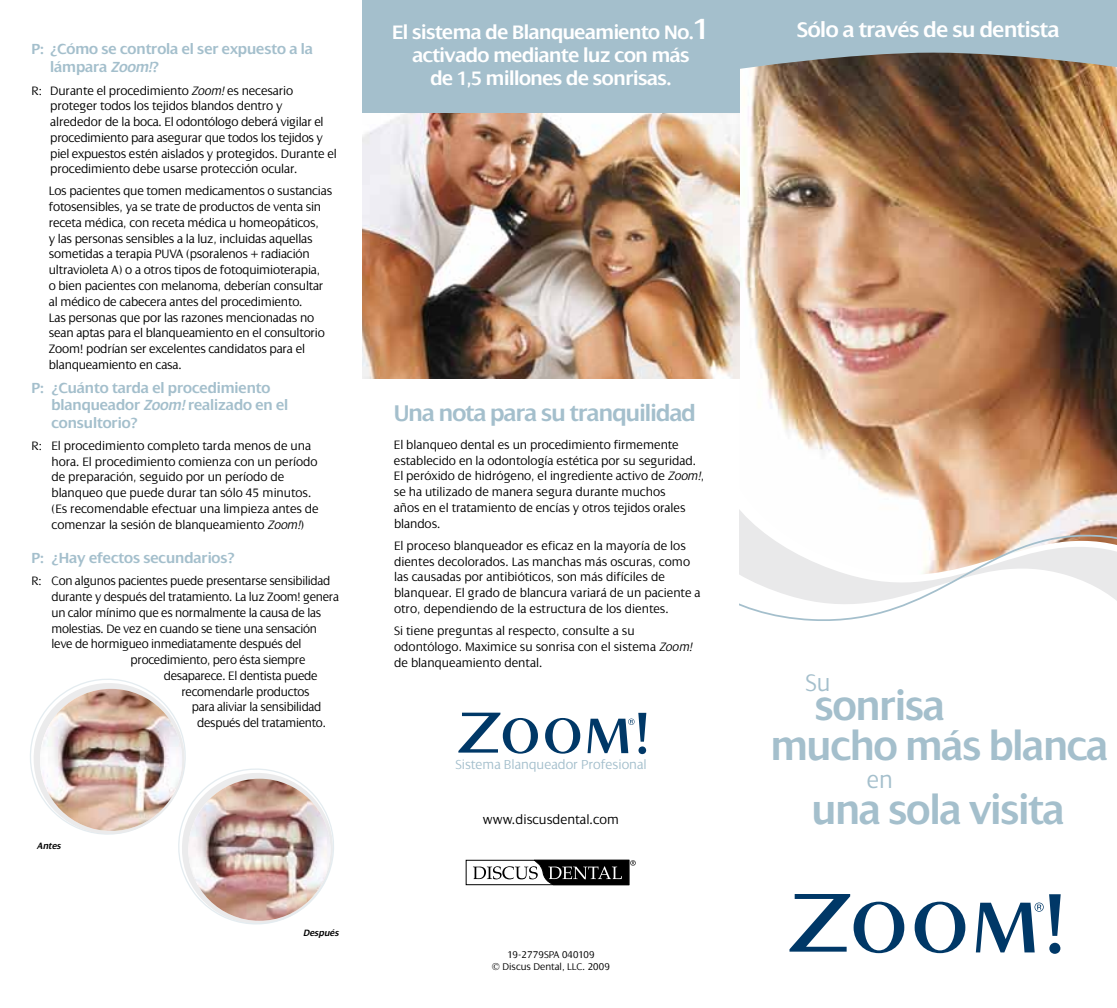
<style>
.page{position:relative;width:1117px;height:1008px;background:#fff}
.page>*{position:absolute;margin:0;border:0;box-sizing:border-box;transform-origin:0 0}
.t1{font:300 50.57px "Dialog";color:#a4bfcc}
.t2{font:600 43.75px "Dialog";letter-spacing:-.02em;color:#a4bfcc;scale:.96 1}
.t3{font:300 25.72px "Dialog";color:#a4bfcc}
.t4{font:300 25.72px "Dialog";color:#a4bfcc;scale:.96 1}
.t5{font:600 24.5px "Dialog";letter-spacing:-.03em;color:#a4bfcc}
.t6{font:600 22.75px "Dialog";letter-spacing:-.02em;color:#fff}
.t7{font:600 21px/22.8px "Dialog";letter-spacing:-.02em;color:#fff;text-align:center}
.t8{font:600 15.75px/17.5px "Dialog";letter-spacing:-.005em;color:#a4bfcc}
.t9{font:300 14px "Dialog";color:#a4bfcc}
.t10{font:300 14px "Dialog";color:#000}
.t11{font:300 13.12px/15.8px "Dialog";letter-spacing:-.01em;color:#000}
.t12{font:300 10.5px/12.2px "Dialog";color:#000;text-align:center}
.t13{font:italic 600 9.8px "Dialog";color:#000}
.s1{font-style:italic}
.s2{font-size:31.5px}
</style>
<div class="page">
<img style="left:739px;top:69px;width:377px;height:308px">
<svg style="left:545px;top:718px;width:35px;height:35px"></svg>
<svg style="left:458px;top:712px;width:80px;height:41px"></svg>
<svg style="left:587px;top:712px;width:59px;height:41px"></svg>
<img style="left:362px;top:112px;width:377px;height:266px">
<div style="left:362px;top:0;width:377px;height:112px;background:#a4bfcc"></div>
<svg style="left:473px;top:859px;width:162px;height:25px"></svg>
<svg style="left:30px;top:679px;width:304px;height:246px"></svg>
<img style="left:188px;top:778px;width:142px;height:142px;border-radius:71px">
<svg style="left:739px;top:377px;width:377px;height:525px"></svg>
<svg style="left:739px;top:403px;width:377px;height:304px"></svg>
<svg style="left:739px;top:410px;width:377px;height:215px"></svg>
<svg style="left:914px;top:901px;width:51px;height:51px"></svg>
<svg style="left:789px;top:893px;width:115px;height:59px"></svg>
<svg style="left:975px;top:893px;width:85px;height:60px"></svg>
<svg style="left:739px;top:0;width:377px;height:69px;background:#98acb4"></svg>
<p class="t8" style="left:50px;top:39px;width:264px;line-height:18.9px;text-indent:-19px">P: ¿Cómo se controla el ser expuesto a la lámpara <span class="s1">Zoom!</span>?</p>
<p class="t11" style="left:50px;top:82px;width:288px;text-indent:-19px">R: Durante el procedimiento <span class="s1">Zoom!</span> es necesario proteger todos los tejidos blandos dentro y alrededor de la boca. El odontólogo deberá vigilar el procedimiento para asegurar que todos los tejidos y piel expuestos estén aislados y protegidos. Durante el procedimiento debe usarse protección ocular.</p>
<p class="t11" style="left:49px;top:183px;width:285px">Los pacientes que tomen medicamentos o sustancias fotosensibles, ya se trate de productos de venta sin receta médica, con receta médica u homeopáticos,<br>y las personas sensibles a la luz, incluidas aquellas sometidas a terapia PUVA (psoralenos + radiación ultravioleta A) o a otros tipos de fotoquimioterapia,<br>o bien pacientes con melanoma, deberían consultar al médico de cabecera antes del procedimiento.<br>Las personas que por las razones mencionadas no sean aptas para el blanqueamiento en el consultorio Zoom! podrían ser excelentes candidatos para el blanqueamiento en casa.</p>
<p class="t8" style="left:51px;top:379px;width:238px;text-indent:-20px">P: ¿Cuánto tarda el procedimiento blanqueador <span class="s1">Zoom!</span> realizado en el consultorio?</p>
<p class="t11" style="left:51px;top:437px;width:269px;text-indent:-20px">R: El procedimiento completo tarda menos de una hora. El procedimiento comienza con un período de preparación, seguido por un período de blanqueo que puede durar tan sólo 45 minutos. (Es recomendable efectuar una limpieza antes de comenzar la sesión de blanqueamiento <span class="s1">Zoom!</span>)</p>
<p class="t8" style="left:32px;top:549px;width:205px">P: ¿Hay efectos secundarios?</p>
<p class="t11" style="left:32px;top:573px;width:300px">R: Con algunos pacientes puede presentarse sensibilidad</p>
<p class="t11" style="left:51px;top:589px;width:289px">durante y después del tratamiento. La luz Zoom! genera</p>
<p class="t11" style="left:51px;top:604px;width:271px">un calor mínimo que es normalmente la causa de las</p>
<p class="t11" style="left:51px;top:620px;width:267px">molestias. De vez en cuando se tiene una sensación</p>
<p class="t11" style="left:51px;top:636px;width:251px">leve de hormigueo inmediatamente después del</p>
<p class="t11" style="left:130px;top:652px;width:176px">procedimiento, pero ésta siempre</p>
<p class="t11" style="left:164px;top:667px;width:155px">desaparece. El dentista puede</p>
<p class="t11" style="left:181px;top:683px;width:130px">recomendarle productos</p>
<p class="t11" style="left:192px;top:699px;width:131px">para aliviar la sensibilidad</p>
<p class="t11" style="left:197px;top:715px;width:130px">después del tratamiento.</p>
<p class="t13" style="left:37px;top:840px;width:25px">Antes</p>
<p class="t13" style="left:303px;top:927px;width:37px">Después</p>
<h3 class="t7" style="left:392px;top:21px;width:319px">El sistema de Blanqueamiento No.<span class="s2">1 </span>activado mediante luz con más<br>de 1,5 millones de sonrisas.</h3>
<h3 class="t5" style="left:394px;top:399px;width:303px">Una nota para su tranquilidad</h3>
<p class="t11" style="left:394px;top:437px;width:312px">El blanqueo dental es un procedimiento firmemente establecido en la odontología estética por su seguridad.<br>El peróxido de hidrógeno, el ingrediente activo de <span class="s1">Zoom!</span>, se ha utilizado de manera segura durante muchos<br>años en el tratamiento de encías y otros tejidos orales blandos.</p>
<p class="t11" style="left:394px;top:537px;width:308px">El proceso blanqueador es eficaz en la mayoría de los dientes decolorados. Las manchas más oscuras, como las causadas por antibióticos, son más difíciles de blanquear. El grado de blancura variará de un paciente a otro, dependiendo de la estructura de los dientes.</p>
<p class="t11" style="left:394px;top:622px;width:300px">Si tiene preguntas al respecto, consulte a su odontólogo. Maximice su sonrisa con el sistema <span class="s1">Zoom! </span>de blanqueamiento dental.</p>
<p class="t9" style="left:455px;top:757px;width:193px">Sistema Blanqueador Profesional</p>
<p class="t10" style="left:483px;top:811px;width:138px">www.discusdental.com</p>
<p class="t12" style="left:492px;top:948px;width:120px">19-2779SPA 040109<br>© Discus Dental, LLC. 2009</p>
<h3 class="t6" style="left:797px;top:18px;width:263px">Sólo a través de su dentista</h3>
<h3 class="t3" style="left:782px;top:657px;width:51px">your</h3>
<h3 class="t4" style="left:805px;top:668px;width:28px">Su</h3>
<h2 class="t2" style="left:814px;top:682px;width:137px">sonrisa</h2>
<h1 class="t1" style="left:811px;top:672px;width:171px">whitest,</h1>
<h1 class="t1" style="left:873px;top:713px;width:160px">smile…</h1>
<h2 class="t2" style="left:770px;top:722px;width:353px">mucho más blanca</h2>
<h3 class="t4" style="left:866px;top:765px;width:29px">en</h3>
<h2 class="t2" style="left:811px;top:785px;width:265px">una sola visita</h2>
<h1 class="t1" style="left:816px;top:791px;width:229px">45minutes</h1>
</div>
